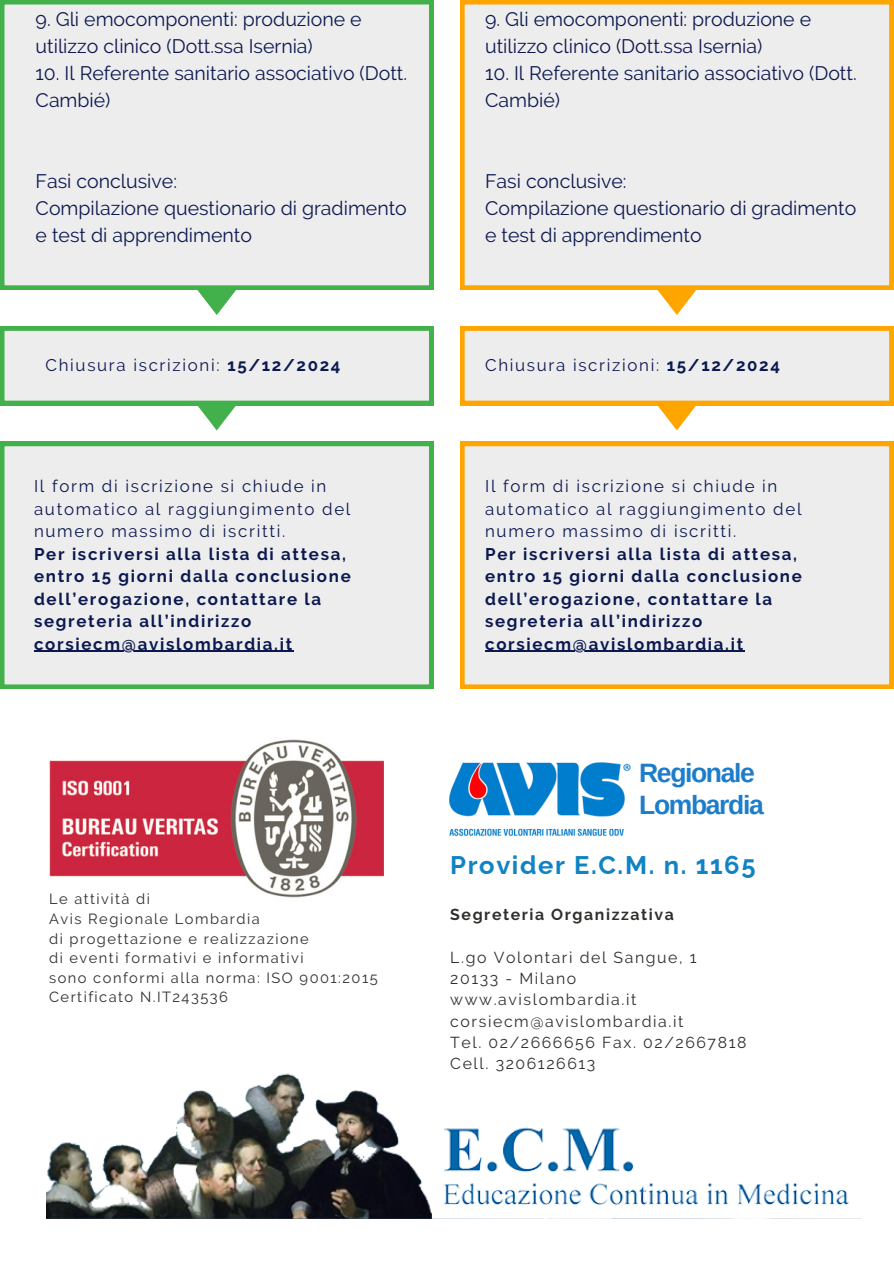
<style>
.page{position:relative;width:894px;height:1264px;background:#fff}
.page>*{position:absolute;margin:0;border:0;box-sizing:border-box;transform-origin:0 0}
.t1{font:700 26.55px "Arimo";letter-spacing:-.05em;color:#1d7dcb}
.t2{font:700 25.5px "Raleway";letter-spacing:.065em;color:#0f83c4}
.t3{font:19.5px/27px "Raleway";color:#0c1950}
.t4{font:700 16.8px/22.5px "Raleway";letter-spacing:.1em;color:#0c1950}
.t5{font:16.8px "Raleway";letter-spacing:.1em;color:#0c1950}
.t6{font:15.9px/21.5px "Raleway";letter-spacing:.1em;color:#2f2f2c}
.t7{font:700 15.9px "Raleway";letter-spacing:.1em;color:#2f2f2c}
.t8{font:14.7px "Raleway";letter-spacing:.1em;color:#2f2f2c}
.s1{font-weight:700}
.s2{font-weight:400}
</style>
<div class="page">
<img style="left:47px;top:1073px;width:802px;height:145px">
<img style="left:49px;top:739px;width:334px;height:159px">
<img style="left:449px;top:762px;width:182px;height:75px">
<div style="left:0;top:442px;width:433px;height:247px;background:#ededed"></div>
<hr style="left:34px;top:651px;width:260px;height:1px;background:#0c1950">
<div style="left:0;top:0;width:433px;height:289px;background:#ededed"></div>
<div style="left:460px;top:0;width:433px;height:289px;background:#ededed"></div>
<div style="left:460px;top:442px;width:433px;height:247px;background:#ededed"></div>
<hr style="left:485px;top:651px;width:259px;height:1px;background:#0c1950">
<svg style="left:194px;top:286px;width:45px;height:29px"></svg>
<svg style="left:654px;top:286px;width:45px;height:29px"></svg>
<svg style="left:0;top:326px;width:433px;height:104px"></svg>
<svg style="left:460px;top:326px;width:433px;height:104px"></svg>
<h1 class="t3" style="left:36px;top:5px;width:327px">9. Gli emocomponenti: produzione e utilizzo clinico (Dott.ssa Isernia)</h1>
<h1 class="t3" style="left:36px;top:59px;width:373px">10. Il Referente sanitario associativo (Dott.<br>Cambié)</h1>
<p class="t3" style="left:36px;top:167px;width:372px">Fasi conclusive:<br>Compilazione questionario di gradimento e test di apprendimento</p>
<h1 class="t3" style="left:485px;top:5px;width:327px">9. Gli emocomponenti: produzione e utilizzo clinico (Dott.ssa Isernia)</h1>
<h1 class="t3" style="left:485px;top:59px;width:373px">10. Il Referente sanitario associativo (Dott.<br>Cambié)</h1>
<h3 class="t3" style="left:485px;top:167px;width:372px">Fasi conclusive:<br>Compilazione questionario di gradimento e test di apprendimento</h3>
<p class="t5" style="left:46px;top:355px;width:296px">Chiusura iscrizioni: <span class="s1">15/12/2024</span></p>
<p class="t4" style="left:34px;top:475px;width:318px"><span class="s2">Il form di iscrizione si chiude in automatico al raggiungimento del numero massimo di iscritti.<br></span>Per iscriversi alla lista di attesa, entro 15 giorni dalla conclusione dell’erogazione, contattare la segreteria all’indirizzo</p>
<p class="t4" style="left:34px;top:632px;width:259px">corsiecm@avislombardia.it</p>
<h2 class="t8" style="left:49px;top:890px;width:102px">Le attività di</h2>
<h2 class="t8" style="left:49px;top:910px;width:212px">Avis Regionale Lombardia</h2>
<h2 class="t8" style="left:49px;top:929px;width:261px">di progettazione e realizzazione</h2>
<h4 class="t8" style="left:49px;top:949px;width:256px">di eventi formativi e informativi</h4>
<h4 class="t8" style="left:49px;top:968px;width:330px">sono conformi alla norma: ISO 9001:2015</h4>
<h4 class="t8" style="left:49px;top:988px;width:180px">Certificato N.IT243536</h4>
<p class="t5" style="left:485px;top:355px;width:296px">Chiusura iscrizioni: <span class="s1">15/12/2024</span></p>
<h4 class="t4" style="left:485px;top:475px;width:318px"><span class="s2">Il form di iscrizione si chiude in automatico al raggiungimento del numero massimo di iscritti.<br></span>Per iscriversi alla lista di attesa, entro 15 giorni dalla conclusione dell’erogazione, contattare la segreteria all’indirizzo</h4>
<p class="t4" style="left:485px;top:632px;width:259px">corsiecm@avislombardia.it</p>
<p class="t1" style="left:639px;top:757px;width:117px">Regionale</p>
<p class="t1" style="left:639px;top:790px;width:126px">Lombardia</p>
<h4 class="t2" style="left:450px;top:849px;width:306px">Provider E.C.M. n. 1165</h4>
<p class="t7" style="left:450px;top:904px;width:225px">Segreteria Organizzativa</p>
<p class="t6" style="left:450px;top:946px;width:297px">L.go Volontari del Sangue, 1<br>20133 - Milano www.avislombardia.it corsiecm@avislombardia.it<br>Tel. 02/2666656 Fax. 02/2667818<br>Cell. 3206126613</p>
</div>
